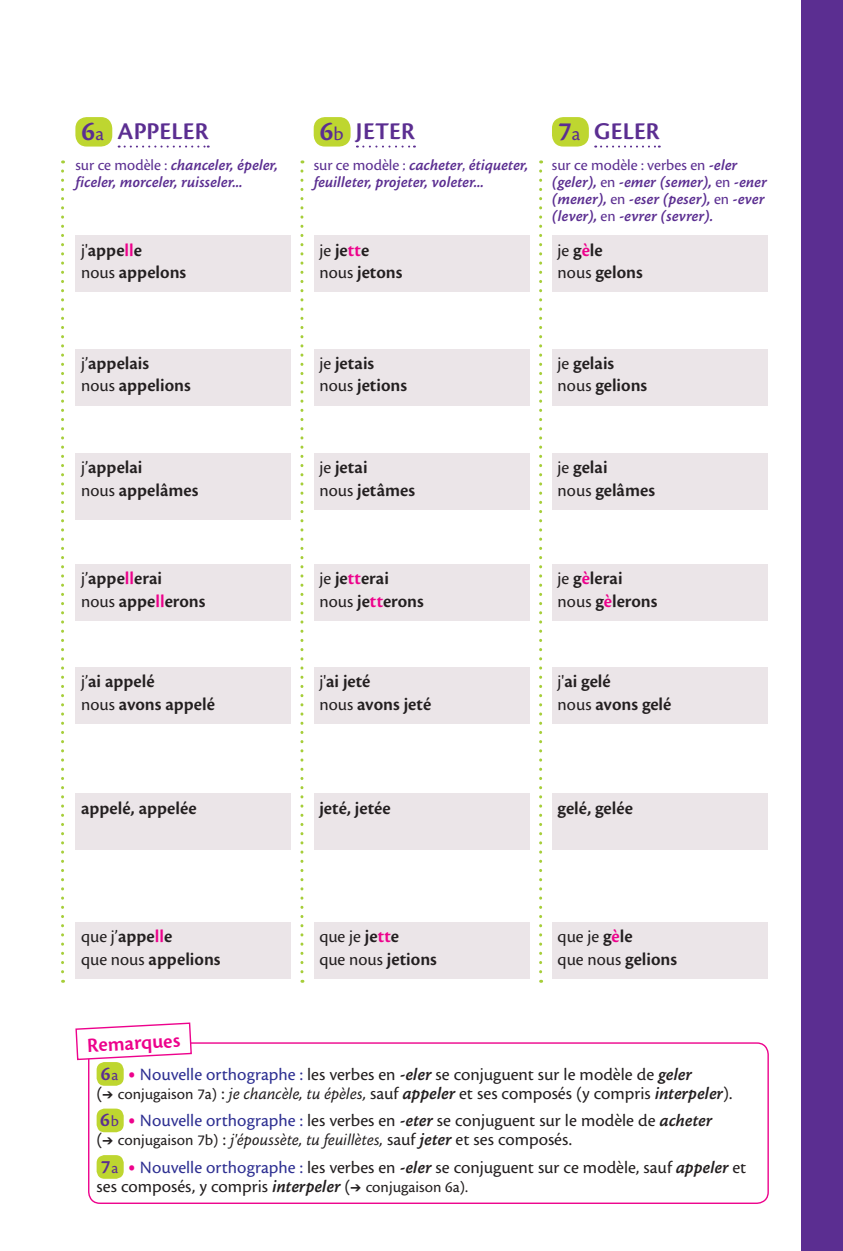
<style>
.page{position:relative;width:843px;height:1251px;background:#fff}
.page>*{position:absolute;margin:0;border:0;box-sizing:border-box;transform-origin:0 0}
.t1{font:600 25px "Cronos Pro";letter-spacing:.01em;color:#5b2e91}
.t2{font:21px "Cronos MM 574 10";color:#ed028c}
.t3{font:600 18.6px/22.6px "Cronos Pro";color:#231f20}
.t4{font:18px/19px "Cronos MM 408 9";color:#231f20}
.t5{font:18px/22.6px "Cronos Pro";color:#231f20}
.t6{font:17px "Cronos MM It 408 8";color:#231f20}
.t7{font:16px/17px "Cronos MM It 574 8";color:#5b2e91}
.t8{font:16px "Cronos Pro";color:#5b2e91}
.s1{font-size:28px}
.s2{font-weight:400;font-size:20px}
.s3{font-family:"Cronos Pro"}
.s4{font-family:"Cronos MM It 574 8"}
.s5{font-weight:400;font-size:18px}
.s6{color:#ed028c}
.s7{font-weight:600;font-size:18.6px}
.s8{font-weight:600;font-size:18.6px;color:#ed028c}
.s9{font-family:"Cronos Pro";font-weight:600;font-size:20px;color:#5b2e91}
.s10{font-family:"Cronos Pro";font-size:16px;color:#5b2e91}
.s11{font-family:"Cronos MM 408 15";font-size:30px;color:#ed028c}
.s12{color:#2e3092}
.s13{font-family:"Cronos MM It 574 9"}
.s14{font-family:"Cronos MM 408 8";font-size:16px}
.s15{font-family:"Cronos MM It 408 8";font-size:17px}
.s16{font-family:"Cronos MM 408 9";font-size:18px}
.s17{font-family:"Cronos MM It 574 9";font-size:18px}
</style>
<div class="page">
<div style="left:801px;top:0;width:41px;height:1251px;background:#5b2e91"></div>
<svg style="left:119px;top:146px;width:90px;height:2px"></svg>
<div style="left:75px;top:117px;width:37px;height:30px;background:#bed630;border-radius:11px"></div>
<svg style="left:357px;top:146px;width:58px;height:2px"></svg>
<div style="left:313px;top:117px;width:37px;height:30px;background:#bed630;border-radius:11px"></div>
<svg style="left:595px;top:146px;width:64px;height:2px"></svg>
<div style="left:552px;top:117px;width:36px;height:30px;background:#bed630;border-radius:11px"></div>
<svg style="left:539px;top:171px;width:3px;height:811px"></svg>
<svg style="left:300px;top:171px;width:3px;height:811px"></svg>
<svg style="left:61px;top:171px;width:3px;height:811px"></svg>
<div style="left:552px;top:236px;width:215px;height:56px;background:#ebe5e8"></div>
<div style="left:552px;top:349px;width:215px;height:56px;background:#ebe5e8"></div>
<div style="left:552px;top:453px;width:215px;height:56px;background:#ebe5e8"></div>
<div style="left:552px;top:564px;width:215px;height:57px;background:#ebe5e8"></div>
<div style="left:552px;top:667px;width:215px;height:56px;background:#ebe5e8"></div>
<div style="left:552px;top:793px;width:215px;height:57px;background:#ebe5e8"></div>
<div style="left:552px;top:921px;width:215px;height:57px;background:#ebe5e8"></div>
<div style="left:313px;top:236px;width:216px;height:56px;background:#ebe5e8"></div>
<div style="left:75px;top:236px;width:216px;height:56px;background:#ebe5e8"></div>
<div style="left:313px;top:349px;width:216px;height:56px;background:#ebe5e8"></div>
<div style="left:75px;top:349px;width:216px;height:56px;background:#ebe5e8"></div>
<div style="left:313px;top:453px;width:216px;height:56px;background:#ebe5e8"></div>
<div style="left:75px;top:453px;width:216px;height:66px;background:#ebe5e8"></div>
<div style="left:75px;top:564px;width:216px;height:57px;background:#ebe5e8"></div>
<div style="left:313px;top:667px;width:216px;height:56px;background:#ebe5e8"></div>
<div style="left:75px;top:667px;width:216px;height:56px;background:#ebe5e8"></div>
<div style="left:313px;top:793px;width:216px;height:57px;background:#ebe5e8"></div>
<div style="left:75px;top:793px;width:216px;height:57px;background:#ebe5e8"></div>
<div style="left:313px;top:921px;width:216px;height:57px;background:#ebe5e8"></div>
<div style="left:75px;top:921px;width:216px;height:57px;background:#ebe5e8"></div>
<div style="left:88px;top:1042px;width:680px;height:162px;border:1px solid #ed028c;border-radius:11px"></div>
<div style="left:97px;top:1062px;width:27px;height:23px;background:#bed630;border-radius:8px"></div>
<div style="left:97px;top:1108px;width:27px;height:24px;background:#bed630;border-radius:8px"></div>
<div style="left:97px;top:1155px;width:27px;height:23px;background:#bed630;border-radius:8px"></div>
<div style="left:313px;top:564px;width:216px;height:57px;background:#ebe5e8"></div>
<svg style="left:75px;top:1022px;width:118px;height:39px"></svg>
<h1 class="t1" style="left:81px;top:116px;width:128px"><span class="s1">6</span><span class="s2">a</span> APPELER</h1>
<h1 class="t1" style="left:320px;top:116px;width:96px"><span class="s1">6</span><span class="s2">b</span> JETER</h1>
<h1 class="t1" style="left:558px;top:116px;width:103px"><span class="s1">7</span><span class="s2">a</span> GELER</h1>
<p class="t7" style="left:75px;top:157px;width:204px"><span class="s3">sur ce modèle :</span> chanceler, épeler, ficeler, morceler, ruisseler...</p>
<p class="t8" style="left:552px;top:156px;width:187px">sur ce modèle : verbes en <span class="s4">-eler</span></p>
<p class="t7" style="left:313px;top:157px;width:216px"><span class="s3">sur ce modèle :</span> cacheter<span class="s3">,</span> étiqueter, feuilleter, projeter, voleter...</p>
<p class="t7" style="left:552px;top:174px;width:216px">(geler), <span class="s3">en</span> -emer (semer), <span class="s3">en</span> -ener (mener), <span class="s3">en</span> -eser (peser), <span class="s3">en</span> -ever (lever), <span class="s3">en</span> -evrer (sevrer).</p>
<p class="t3" style="left:557px;top:239px;width:87px"><span class="s5">je</span> g<span class="s6">è</span>le<br><span class="s5">nous</span> gelons</p>
<p class="t3" style="left:81px;top:239px;width:107px"><span class="s5">j'</span>appe<span class="s6">ll</span>e<br><span class="s5">nous</span> appelons</p>
<p class="t3" style="left:319px;top:239px;width:85px"><span class="s5">je</span> je<span class="s6">tt</span>e <span class="s5">nous</span> jetons</p>
<p class="t3" style="left:81px;top:352px;width:111px"><span class="s5">j’</span>appelais<br><span class="s5">nous</span> appelions</p>
<p class="t3" style="left:319px;top:352px;width:89px"><span class="s5">je</span> jetais <span class="s5">nous</span> jetions</p>
<p class="t3" style="left:557px;top:352px;width:91px"><span class="s5">je</span> gelais <span class="s5">nous</span> gelions</p>
<p class="t3" style="left:81px;top:456px;width:119px"><span class="s5">j’</span>appelai<br><span class="s5">nous</span> appelâmes</p>
<p class="t3" style="left:319px;top:456px;width:97px"><span class="s5">je</span> jetai<br><span class="s5">nous</span> jetâmes</p>
<p class="t3" style="left:557px;top:456px;width:99px"><span class="s5">je</span> gelai<br><span class="s5">nous</span> gelâmes</p>
<p class="t3" style="left:81px;top:567px;width:126px"><span class="s5">j’</span>appe<span class="s6">ll</span>erai<br><span class="s5">nous</span> appe<span class="s6">ll</span>erons</p>
<p class="t3" style="left:319px;top:567px;width:106px"><span class="s5">je</span> je<span class="s6">tt</span>erai <span class="s5">nous</span> je<span class="s6">tt</span>erons</p>
<p class="t3" style="left:557px;top:567px;width:101px"><span class="s5">je</span> g<span class="s6">è</span>lerai <span class="s5">nous</span> g<span class="s6">è</span>lerons</p>
<p class="t3" style="left:81px;top:670px;width:135px"><span class="s5">j’</span>ai appelé<br><span class="s5">nous</span> avons appelé</p>
<p class="t3" style="left:319px;top:670px;width:113px"><span class="s5">j'</span>ai jeté<br><span class="s5">nous</span> avons jeté</p>
<p class="t3" style="left:557px;top:670px;width:115px"><span class="s5">j'</span>ai gelé<br><span class="s5">nous</span> avons gelé</p>
<p class="t3" style="left:81px;top:796px;width:117px">appelé, appelée</p>
<p class="t3" style="left:319px;top:796px;width:73px">jeté, jetée</p>
<p class="t3" style="left:557px;top:796px;width:77px">gelé, gelée</p>
<p class="t5" style="left:81px;top:925px;width:93px">que j’<span class="s7">appe</span><span class="s8">ll</span><span class="s7">e</span></p>
<p class="t3" style="left:81px;top:947px;width:141px"><span class="s5">que nous</span> appelions</p>
<p class="t5" style="left:319px;top:925px;width:119px">que je <span class="s7">je</span><span class="s8">tt</span><span class="s7">e<br></span>que nous <span class="s7">jetions</span></p>
<p class="t5" style="left:557px;top:925px;width:121px">que je <span class="s7">g</span><span class="s8">è</span><span class="s7">le<br></span>que nous <span class="s7">gelions</span></p>
<p class="t2" style="left:87px;top:1034px;width:95px;rotate:-3deg">Remarques</p>
<p class="t4" style="left:97px;top:1065px;width:637px"><span class="s9">6</span><span class="s10">a</span> <span class="s11">•</span> <span class="s12">Nouvelle orthographe :</span> les verbes en <span class="s13">-eler</span> se conjuguent sur le modèle de <span class="s13">geler<br></span>(➔ <span class="s14">conjugaison 7a)</span> : <span class="s15">je chancèle, tu épèles,</span> sauf <span class="s13">appeler</span> et ses composés (y compris <span class="s13">interpeler</span>).</p>
<p class="t4" style="left:100px;top:1111px;width:613px"><span class="s9">6</span><span class="s10">b</span> <span class="s11">•</span> <span class="s12">Nouvelle orthographe :</span> les verbes en <span class="s13">-eter</span> se conjuguent sur le modèle de <span class="s13">acheter</span></p>
<p class="t6" style="left:97px;top:1130px;width:477px"><span class="s16">(</span>➔ <span class="s14">conjugaison 7b)</span> <span class="s16">:</span> j'époussète, tu feuillètes, <span class="s16">sauf</span> <span class="s17">jeter</span> <span class="s16">et ses composés.</span></p>
<p class="t4" style="left:97px;top:1158px;width:651px"><span class="s9">7</span><span class="s10">a</span> <span class="s11">•</span> <span class="s12">Nouvelle orthographe :</span> les verbes en <span class="s13">-eler</span> se conjuguent sur ce modèle, sauf <span class="s13">appeler</span> et ses composés, y compris <span class="s13">interpeler</span> (➔ <span class="s14">conjugaison 6a).</span></p>
</div>
